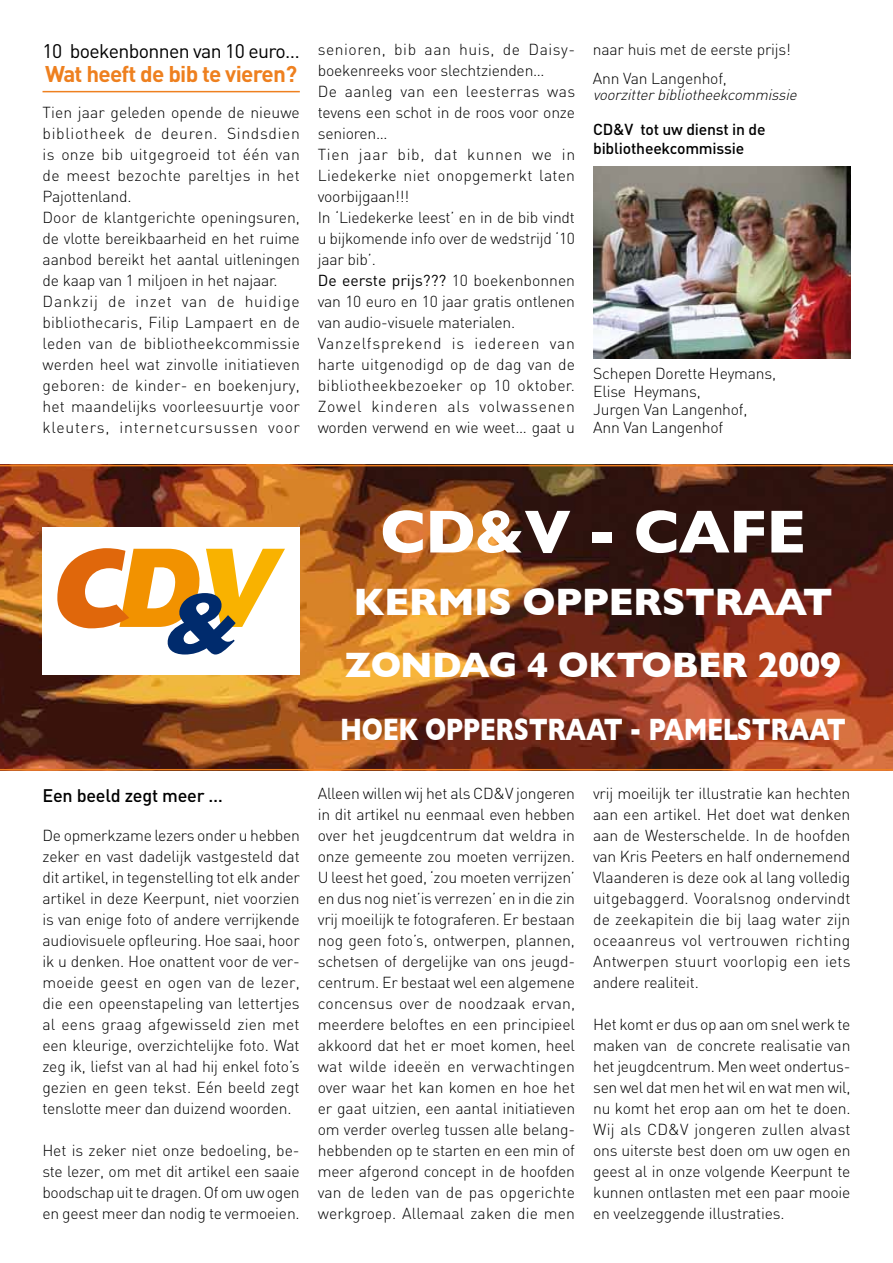
<style>
.page{position:relative;width:893px;height:1263px;background:#fff}
.page>*{position:absolute;margin:0;border:0;box-sizing:border-box;transform-origin:0 0}
.t1{font:700 61.5px "Gill Sans";letter-spacing:-.015em;color:#fff}
.t2{font:700 39px "Gill Sans";letter-spacing:-.015em;color:#fff}
.t3{font:700 36px "Gill Sans";letter-spacing:-.015em;color:#fff}
.t4{font:700 31.5px "Gill Sans";letter-spacing:-.015em;color:#fff;scale:.79 1}
.t5{font:700 22.5px "DIN";letter-spacing:-.03em;color:#ee801f}
.t6{font:19.5px "DIN";letter-spacing:-.035em;color:#000}
.t7{font:500 18px "DIN";letter-spacing:-.01em;color:#000}
.t8{font:300 15.75px/21px "DIN";color:#000;text-align:justify}
.t9{font:500 15.75px/19.5px "DIN";letter-spacing:-.01em;color:#000}
.t10{font:italic 300 15px "DIN";color:#000}
.s1{font-weight:400}
</style>
<div class="page">
<img style="left:0;top:466px;width:893px;height:303px">
<hr style="left:0;top:465px;width:893px;height:1px;background:#ee801f">
<hr style="left:0;top:769px;width:893px;height:1px;background:#ee801f">
<hr style="left:43px;top:91px;width:257px;height:1px;background:#ee801f">
<img style="left:593px;top:166px;width:257px;height:193px">
<div style="left:43px;top:527px;width:257px;height:148px;background:#fff"></div>
<svg style="left:57px;top:548px;width:228px;height:106px"></svg>
<p class="t6" style="left:43px;top:39px;width:259px">10 boekenbonnen van 10 euro…</p>
<h3 class="t5" style="left:45px;top:60px;width:254px">Wat heeft de bib te vieren?</h3>
<p class="t8" style="left:43px;top:102px;width:259px;text-align:left">Tien jaar geleden opende de nieuwe bibliotheek de deuren. Sindsdien is onze bib uitgegroeid tot één van de meest bezochte pareltjes in het Pajottenland.<br>Door de klantgerichte openingsuren, de vlotte bereikbaarheid en het ruime aanbod bereikt het aantal uitleningen de kaap van 1 miljoen in het najaar.<br>Dankzij de inzet van de huidige bibliothecaris, Filip Lampaert en de leden van de bibliotheekcommissie werden heel wat zinvolle initiatieven geboren: de kinder- en boekenjury, het maandelijks voorleesuurtje voor kleuters, internetcursussen voor</p>
<p class="t8" style="left:318px;top:39px;width:259px;text-align:left">senioren, bib aan huis, de Daisy&shy;boekenreeks voor slechtzienden…<br>De aanleg van een leesterras was tevens een schot in de roos voor onze senioren…<br>Tien jaar bib, dat kunnen we in<br>Liedekerke niet onopgemerkt laten voorbijgaan!!!<br>In ‘Liedekerke leest’ en in de bib vindt u bijkomende info over de wedstrijd ‘10 jaar bib’.<br><span class="s1">De eerste prijs???</span> 10 boekenbonnen van 10 euro en 10 jaar gratis ontlenen van audio-visuele materialen.<br>Vanzelfsprekend is iedereen van harte uitgenodigd op de dag van de bibliotheekbezoeker op 10 oktober.<br>Zowel kinderen als volwassenen worden verwend en wie weet… gaat u</p>
<p class="t8" style="left:593px;top:35px;width:199px;line-height:28.5px">naar huis met de eerste prijs!<br>Ann Van Langenhof,</p>
<p class="t10" style="left:593px;top:86px;width:209px">voorzitter bibliotheekcommissie</p>
<p class="t9" style="left:593px;top:119px;width:174px">CD&amp;V tot uw dienst in de bibliotheekcommissie</p>
<p class="t8" style="left:593px;top:364px;width:184px;line-height:18px;text-align:left">Schepen Dorette Heymans,<br>Elise Heymans,<br>Jurgen Van Langenhof,<br>Ann Van Langenhof</p>
<h1 class="t1" style="left:380px;top:496px;width:427px">CD&amp;V - CAFE</h1>
<h2 class="t2" style="left:353px;top:579px;width:481px">KERMIS OPPERSTRAAT</h2>
<h3 class="t3" style="left:345px;top:644px;width:498px">ZONDAG 4 OKTOBER 2009</h3>
<h3 class="t4" style="left:340px;top:711px;width:642px">HOEK OPPERSTRAAT - PAMELSTRAAT</h3>
<p class="t7" style="left:43px;top:783px;width:182px">Een beeld zegt meer …</p>
<p class="t8" style="left:42px;top:824px;width:259px">De opmerkzame lezers onder u hebben zeker en vast dadelijk vastgesteld dat dit artikel, in tegenstelling tot elk ander artikel in deze Keerpunt, niet voorzien is van enige foto of andere verrijkende audiovisuele opfleuring. Hoe saai, hoor ik u denken. Hoe onattent voor de ver&shy;moeide geest en ogen van de lezer, die een opeenstapeling van lettertjes al eens graag afgewisseld zien met een kleurige, overzichtelijke foto. Wat zeg ik, liefst van al had hij enkel foto’s gezien en geen tekst. Eén beeld zegt tenslotte meer dan duizend woorden.</p>
<p class="t8" style="left:42px;top:1139px;width:259px">Het is zeker niet onze bedoeling, be&shy;ste lezer, om met dit artikel een saaie boodschap uit te dragen. Of om uw ogen en geest meer dan nodig te vermoeien.</p>
<p class="t8" style="left:318px;top:783px;width:259px">Alleen willen wij het als CD&amp;V jongeren in dit artikel nu eenmaal even hebben over het jeugdcentrum dat weldra in onze gemeente zou moeten verrijzen.<br>U leest het goed, ‘zou moeten verrijzen’ en dus nog niet’is verrezen’ en in die zin vrij moeilijk te fotograferen. Er bestaan nog geen foto’s, ontwerpen, plannen, schetsen of dergelijke van ons jeugd&shy;centrum. Er bestaat wel een algemene concensus over de noodzaak ervan, meerdere beloftes en een principieel akkoord dat het er moet komen, heel wat wilde ideeën en verwachtingen over waar het kan komen en hoe het er gaat uitzien, een aantal initiatieven om verder overleg tussen alle belang&shy;hebbenden op te starten en een min of meer afgerond concept in de hoofden van de leden van de pas opgerichte werkgroep. Allemaal zaken die men</p>
<p class="t8" style="left:593px;top:783px;width:259px">vrij moeilijk ter illustratie kan hechten aan een artikel. Het doet wat denken aan de Westerschelde. In de hoofden van Kris Peeters en half ondernemend Vlaanderen is deze ook al lang volledig uitgebaggerd. Vooralsnog ondervindt de zeekapitein die bij laag water zijn oceaanreus vol vertrouwen richting Antwerpen stuurt voorlopig een iets andere realiteit.</p>
<p class="t8" style="left:593px;top:1014px;width:259px">Het komt er dus op aan om snel werk te maken van de concrete realisatie van het jeugdcentrum. Men weet ondertus&shy;sen wel dat men het wil en wat men wil, nu komt het erop aan om het te doen.<br>Wij als CD&amp;V jongeren zullen alvast ons uiterste best doen om uw ogen en geest al in onze volgende Keerpunt te kunnen ontlasten met een paar mooie en veelzeggende illustraties.</p>
</div>
